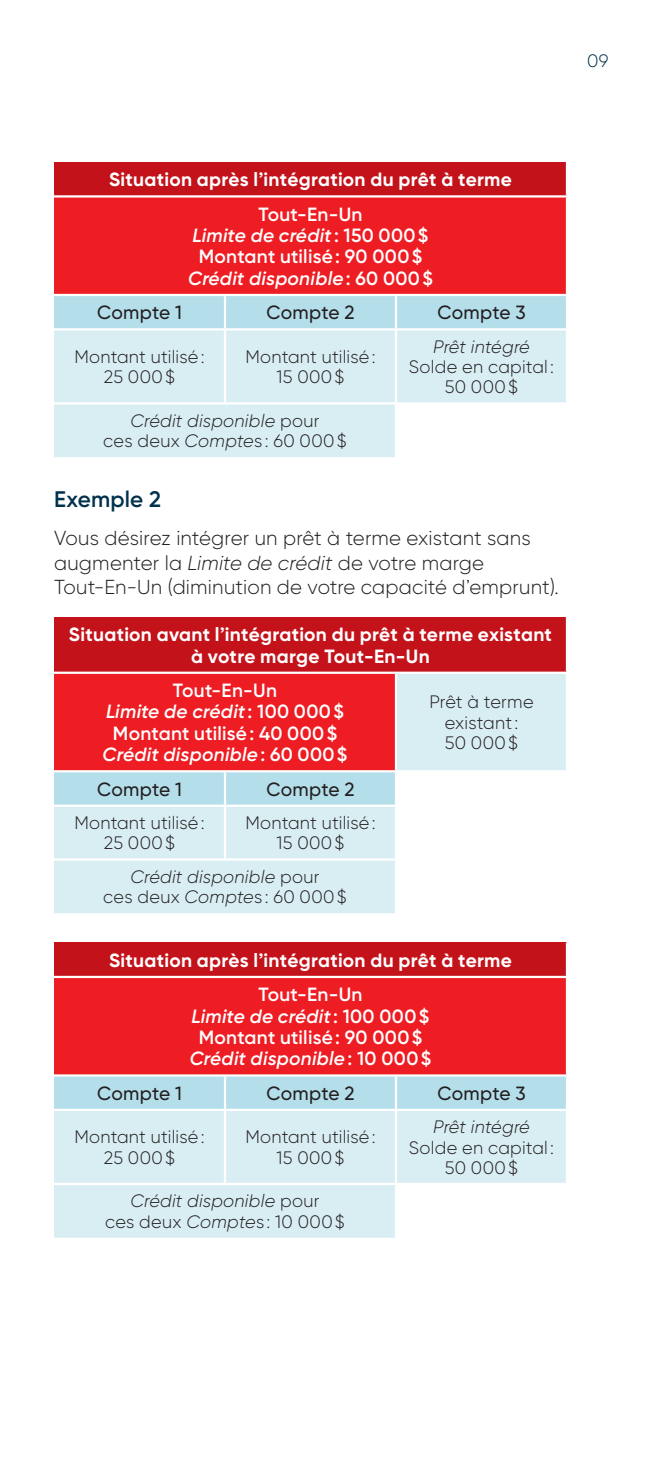
<style>
.page{position:relative;width:648px;height:1458px;background:#fff}
.page>*{position:absolute;margin:0;border:0;box-sizing:border-box;transform-origin:0 0}
.t1{font:600 22.5px "Gilroy BN";letter-spacing:.01em;color:#00314d}
.t2{font:300 20.25px/24.8px "Gilroy BN";letter-spacing:.01em;color:#231f20}
.t3{font:600 19.12px/21.4px "Gilroy BN";letter-spacing:.015em;color:#fff;text-align:center}
.t4{font:700 19.12px/21.4px "Gilroy BN";letter-spacing:.015em;color:#fff;text-align:center}
.t5{font:500 19.12px "Gilroy BN";letter-spacing:.01em;color:#231f20}
.t6{font:300 18px/20.2px "Gilroy BN";letter-spacing:.015em;color:#231f20;text-align:center}
.t7{font:italic 300 18px/20.2px "Gilroy BN";letter-spacing:.015em;color:#231f20;text-align:center}
.t8{font:italic 300 18px "Gilroy BN";letter-spacing:-.005em;color:#231f20}
.t9{font:300 18px "Gilroy BN";color:#00314d}
.s1{font-style:italic}
.s2{font-style:normal}
</style>
<div class="page">
<div style="left:54px;top:162px;width:513px;height:34px;background:#c4121a"></div>
<div style="left:54px;top:196px;width:513px;height:99px;background:#ee1d23"></div>
<div style="left:54px;top:296px;width:512px;height:32px;background:#b5deeb"></div>
<div style="left:54px;top:331px;width:512px;height:126px;background:#d9eef3"></div>
<div style="left:396px;top:403px;width:171px;height:54px;background:#fff"></div>
<hr style="left:566px;top:162px;width:2px;height:33px;background:#fff">
<hr style="left:566px;top:198px;width:2px;height:96px;background:#fff">
<hr style="left:54px;top:294px;width:342px;height:2px;background:#fff">
<hr style="left:224px;top:296px;width:2px;height:32px;background:#fff">
<hr style="left:396px;top:294px;width:172px;height:2px;background:#fff">
<hr style="left:395px;top:296px;width:2px;height:32px;background:#fff">
<hr style="left:224px;top:331px;width:2px;height:71px;background:#fff">
<hr style="left:395px;top:331px;width:2px;height:71px;background:#fff">
<hr style="left:395px;top:405px;width:2px;height:52px;background:#fff">
<hr style="left:54px;top:402px;width:514px;height:3px;background:#fff">
<hr style="left:54px;top:195px;width:514px;height:3px;background:#fff">
<div style="left:54px;top:617px;width:513px;height:56px;background:#c4121a"></div>
<svg style="left:54px;top:674px;width:512px;height:96px;background:#e76167"></svg>
<svg style="left:54px;top:772px;width:341px;height:141px;background:#d0eaf1"></svg>
<hr style="left:566px;top:617px;width:2px;height:55px;background:#fff">
<hr style="left:395px;top:674px;width:2px;height:96px;background:#fff">
<hr style="left:224px;top:772px;width:2px;height:33px;background:#fff">
<hr style="left:54px;top:805px;width:342px;height:2px;background:#fff">
<hr style="left:224px;top:807px;width:2px;height:51px;background:#fff">
<hr style="left:54px;top:858px;width:514px;height:3px;background:#fff">
<hr style="left:54px;top:672px;width:514px;height:2px;background:#fff">
<div style="left:54px;top:943px;width:513px;height:34px;background:#c4121a"></div>
<div style="left:54px;top:977px;width:513px;height:98px;background:#ee1d23"></div>
<div style="left:54px;top:1077px;width:512px;height:32px;background:#b5deeb"></div>
<div style="left:54px;top:1111px;width:512px;height:127px;background:#d9eef3"></div>
<div style="left:396px;top:1184px;width:171px;height:54px;background:#fff"></div>
<hr style="left:566px;top:943px;width:2px;height:33px;background:#fff">
<hr style="left:566px;top:978px;width:2px;height:96px;background:#fff">
<hr style="left:54px;top:1074px;width:342px;height:3px;background:#fff">
<hr style="left:224px;top:1077px;width:2px;height:32px;background:#fff">
<hr style="left:396px;top:1074px;width:172px;height:3px;background:#fff">
<hr style="left:395px;top:1077px;width:2px;height:32px;background:#fff">
<hr style="left:224px;top:1111px;width:2px;height:72px;background:#fff">
<hr style="left:395px;top:1111px;width:2px;height:72px;background:#fff">
<hr style="left:395px;top:1185px;width:2px;height:53px;background:#fff">
<hr style="left:54px;top:1183px;width:514px;height:2px;background:#fff">
<hr style="left:54px;top:976px;width:514px;height:2px;background:#fff">
<p class="t9" style="left:587px;top:54px;width:23px">09</p>
<p class="t4" style="left:109px;top:171px;width:404px">Situation après l’intégration du prêt à terme</p>
<p class="t3" style="left:188px;top:205px;width:246px">Tout-En-Un<br><span class="s1">Limite de crédit</span> : 150 000 $<br>Montant utilisé : 90 000 $<br><span class="s1">Crédit disponible</span> : 60 000 $</p>
<p class="t5" style="left:97px;top:306px;width:86px">Compte 1</p>
<p class="t5" style="left:266px;top:306px;width:90px">Compte 2</p>
<p class="t5" style="left:437px;top:306px;width:90px">Compte 3</p>
<p class="t6" style="left:74px;top:348px;width:132px">Montant utilisé :<br>25 000 $</p>
<p class="t6" style="left:245px;top:348px;width:132px">Montant utilisé :<br>15 000 $</p>
<p class="t8" style="left:433px;top:340px;width:98px">Prêt intégré</p>
<p class="t6" style="left:409px;top:359px;width:147px">Solde en capital :<br>50 000 $</p>
<p class="t7" style="left:103px;top:412px;width:245px">Crédit disponible <span class="s2">pour<br>ces deux</span> Compte<span class="s2">s : 60 000 $</span></p>
<p class="t1" style="left:54px;top:491px;width:108px">Exemple 2</p>
<p class="t2" style="left:54px;top:528px;width:506px">Vous désirez intégrer un prêt à terme existant sans augmenter la <span class="s1">Limite de crédit</span> de votre marge<br>Tout-En-Un (diminution de votre capacité d’emprunt).</p>
<p class="t4" style="left:69px;top:626px;width:485px">Situation avant l’intégration du prêt à terme existant à votre marge Tout-En-Un</p>
<p class="t3" style="left:103px;top:682px;width:246px">Tout-En-Un<br><span class="s1">Limite de crédit</span> : 100 000 $<br>Montant utilisé : 40 000 $<br><span class="s1">Crédit disponible</span> : 60 000 $</p>
<p class="t6" style="left:429px;top:694px;width:106px">Prêt à terme existant :<br>50 000 $</p>
<p class="t5" style="left:97px;top:782px;width:86px">Compte 1</p>
<p class="t5" style="left:266px;top:782px;width:90px">Compte 2</p>
<p class="t6" style="left:74px;top:815px;width:132px">Montant utilisé :<br>25 000 $</p>
<p class="t6" style="left:245px;top:815px;width:132px">Montant utilisé :<br>15 000 $</p>
<p class="t7" style="left:103px;top:868px;width:245px">Crédit disponible <span class="s2">pour<br>ces deux</span> Compte<span class="s2">s : 60 000 $</span></p>
<p class="t4" style="left:109px;top:951px;width:404px">Situation après l’intégration du prêt à terme</p>
<p class="t3" style="left:190px;top:986px;width:243px">Tout-En-Un<br><span class="s1">Limite de crédit</span> : 100 000 $<br>Montant utilisé : 90 000 $<br><span class="s1">Crédit disponible</span> : 10 000 $</p>
<p class="t5" style="left:97px;top:1086px;width:86px">Compte 1</p>
<p class="t5" style="left:266px;top:1086px;width:90px">Compte 2</p>
<p class="t5" style="left:437px;top:1086px;width:90px">Compte 3</p>
<p class="t6" style="left:74px;top:1129px;width:132px">Montant utilisé :<br>25 000 $</p>
<p class="t6" style="left:245px;top:1129px;width:132px">Montant utilisé :<br>15 000 $</p>
<p class="t8" style="left:433px;top:1121px;width:98px">Prêt intégré</p>
<p class="t6" style="left:409px;top:1139px;width:147px">Solde en capital :<br>50 000 $</p>
<p class="t7" style="left:105px;top:1193px;width:241px">Crédit disponible <span class="s2">pour<br>ces deux</span> Compte<span class="s2">s : 10 000 $</span></p>
</div>
